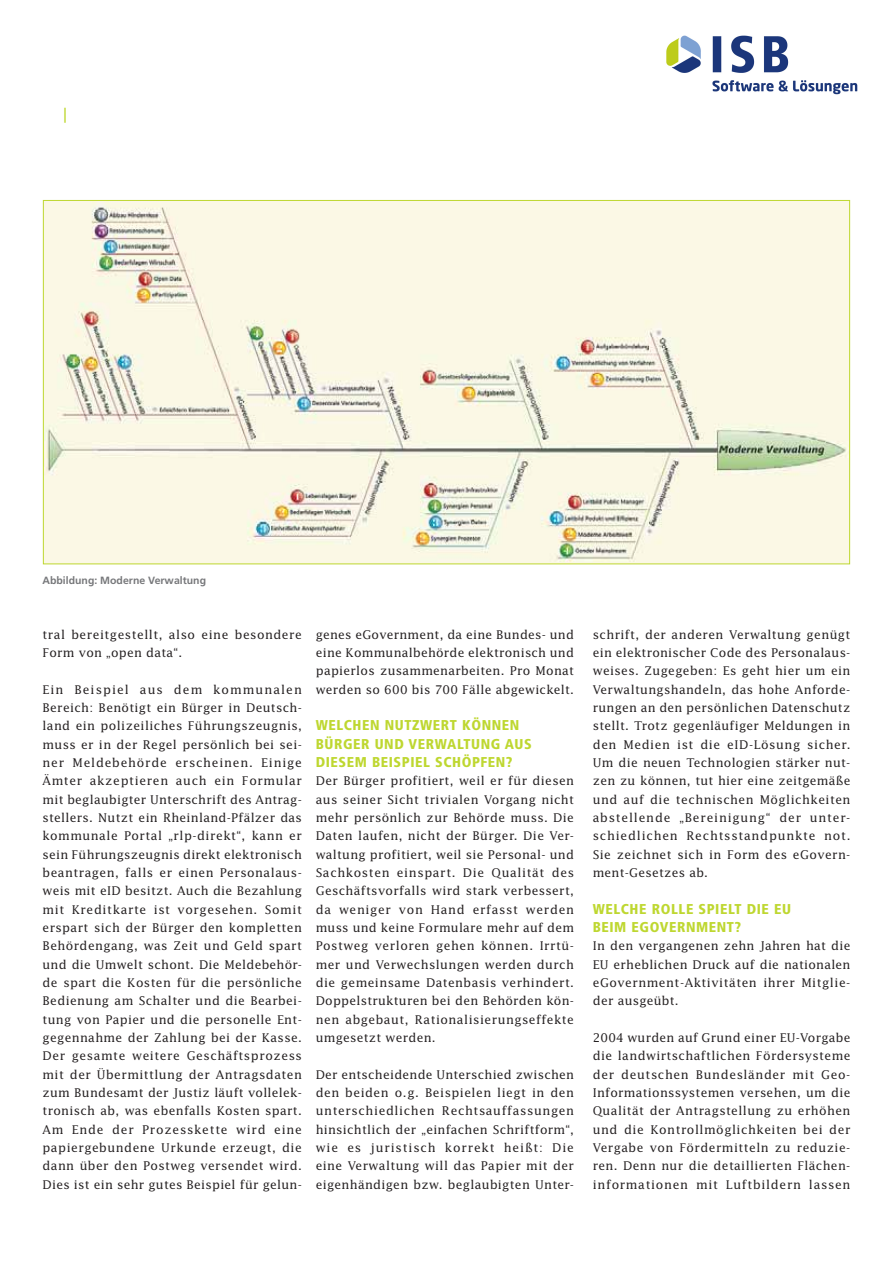
<style>
.page{position:relative;width:893px;height:1263px;background:#fff}
.page>*{position:absolute;margin:0;border:0;box-sizing:border-box;transform-origin:0 0}
.t1{font:900 condensed 14.25px/18.3px "Frutiger";letter-spacing:.04em;color:#bed730}
.t2{font:12px/18.3px "Lucida";letter-spacing:.03em;color:#231f20;text-align:justify}
.t3{font:700 10.5px "Frutiger";color:#77787b}
</style>
<div class="page">
<img style="left:45px;top:202px;width:803px;height:360px">
<img style="left:666px;top:35px;width:192px;height:60px">
<p class="t3" style="left:43px;top:576px;width:165px">Abbildung: Moderne Verwaltung</p>
<p class="t2" style="left:43px;top:626px;width:261px">tral bereitgestellt, also eine besondere<br>Form von „open data“.</p>
<p class="t2" style="left:43px;top:681px;width:261px">Ein Beispiel aus dem kommunalen Bereich: Benötigt ein Bürger in Deutsch&shy;land ein polizeiliches Führungszeugnis, muss er in der Regel persönlich bei sei&shy;ner Meldebehörde erscheinen. Einige Ämter akzeptieren auch ein Formular mit beglaubigter Unterschrift des Antrag&shy;stellers. Nutzt ein Rheinland-Pfälzer das kommunale Portal „rlp-direkt“, kann er sein Führungszeugnis direkt elektronisch beantragen, falls er einen Personalaus&shy;weis mit eID besitzt. Auch die Bezahlung mit Kreditkarte ist vorgesehen. Somit erspart sich der Bürger den kompletten Behördengang, was Zeit und Geld spart und die Umwelt schont. Die Meldebehör&shy;de spart die Kosten für die persönliche Bedienung am Schalter und die Bearbei&shy;tung von Papier und die personelle Ent&shy;gegennahme der Zahlung bei der Kasse.<br>Der gesamte weitere Geschäftsprozess mit der Übermittlung der Antragsdaten zum Bundesamt der Justiz läuft vollelek&shy;tronisch ab, was ebenfalls Kosten spart.<br>Am Ende der Prozesskette wird eine papiergebundene Urkunde erzeugt, die dann über den Postweg versendet wird.<br>Dies ist ein sehr gutes Beispiel für gelun-</p>
<p class="t2" style="left:316px;top:626px;width:260px">genes eGovernment, da eine Bundes- und eine Kommunalbehörde elektronisch und papierlos zusammenarbeiten. Pro Monat werden so 600 bis 700 Fälle abgewickelt.</p>
<p class="t1" style="left:316px;top:717px;width:217px">WELCHEN NUTZWERT KÖNNEN<br>BÜRGER UND VERWALTUNG AUS<br>DIESEM BEISPIEL SCHÖPFEN?</p>
<p class="t2" style="left:316px;top:773px;width:260px">Der Bürger profitiert, weil er für diesen aus seiner Sicht trivialen Vorgang nicht mehr persönlich zur Behörde muss. Die Daten laufen, nicht der Bürger. Die Ver&shy;waltung profitiert, weil sie Personal- und Sachkosten einspart. Die Qualität des Geschäftsvorfalls wird stark verbessert, da weniger von Hand erfasst werden muss und keine Formulare mehr auf dem Postweg verloren gehen können. Irrtü&shy;mer und Verwechslungen werden durch die gemeinsame Datenbasis verhindert.<br>Doppelstrukturen bei den Behörden kön&shy;nen abgebaut, Rationalisierungseffekte umgesetzt werden.</p>
<p class="t2" style="left:316px;top:1066px;width:260px">Der entscheidende Unterschied zwischen den beiden o.g. Beispielen liegt in den unterschiedlichen Rechtsauffassungen hinsichtlich der „einfachen Schriftform“, wie es juristisch korrekt heißt: Die eine Verwaltung will das Papier mit der eigenhändigen bzw. beglaubigten Unter-</p>
<p class="t2" style="left:593px;top:626px;width:259px">schrift, der anderen Verwaltung genügt ein elektronischer Code des Personalaus&shy;weises. Zugegeben: Es geht hier um ein Verwaltungshandeln, das hohe Anforde&shy;rungen an den persönlichen Datenschutz stellt. Trotz gegenläufiger Meldungen in den Medien ist die eID-Lösung sicher.<br>Um die neuen Technologien stärker nut&shy;zen zu können, tut hier eine zeitgemäße und auf die technischen Möglichkeiten abstellende „Bereinigung“ der unter&shy;schiedlichen Rechtsstandpunkte not.<br>Sie zeichnet sich in Form des eGovern&shy;ment-Gesetzes ab.</p>
<p class="t1" style="left:593px;top:901px;width:200px">WELCHE ROLLE SPIELT DIE EU<br>BEIM EGOVERNMENT?</p>
<p class="t2" style="left:593px;top:938px;width:259px">In den vergangenen zehn Jahren hat die EU erheblichen Druck auf die nationalen eGovernment-Aktivitäten ihrer Mitglie&shy;der ausgeübt.</p>
<p class="t2" style="left:593px;top:1029px;width:259px">2004 wurden auf Grund einer EU-Vorgabe die landwirtschaftlichen Fördersysteme der deutschen Bundesländer mit Geo-Informationssystemen versehen, um die Qualität der Antragstellung zu erhöhen und die Kontrollmöglichkeiten bei der Vergabe von Fördermitteln zu reduzie&shy;ren. Denn nur die detaillierten Flächen&shy;informationen mit Luftbildern lassen</p>
</div>
